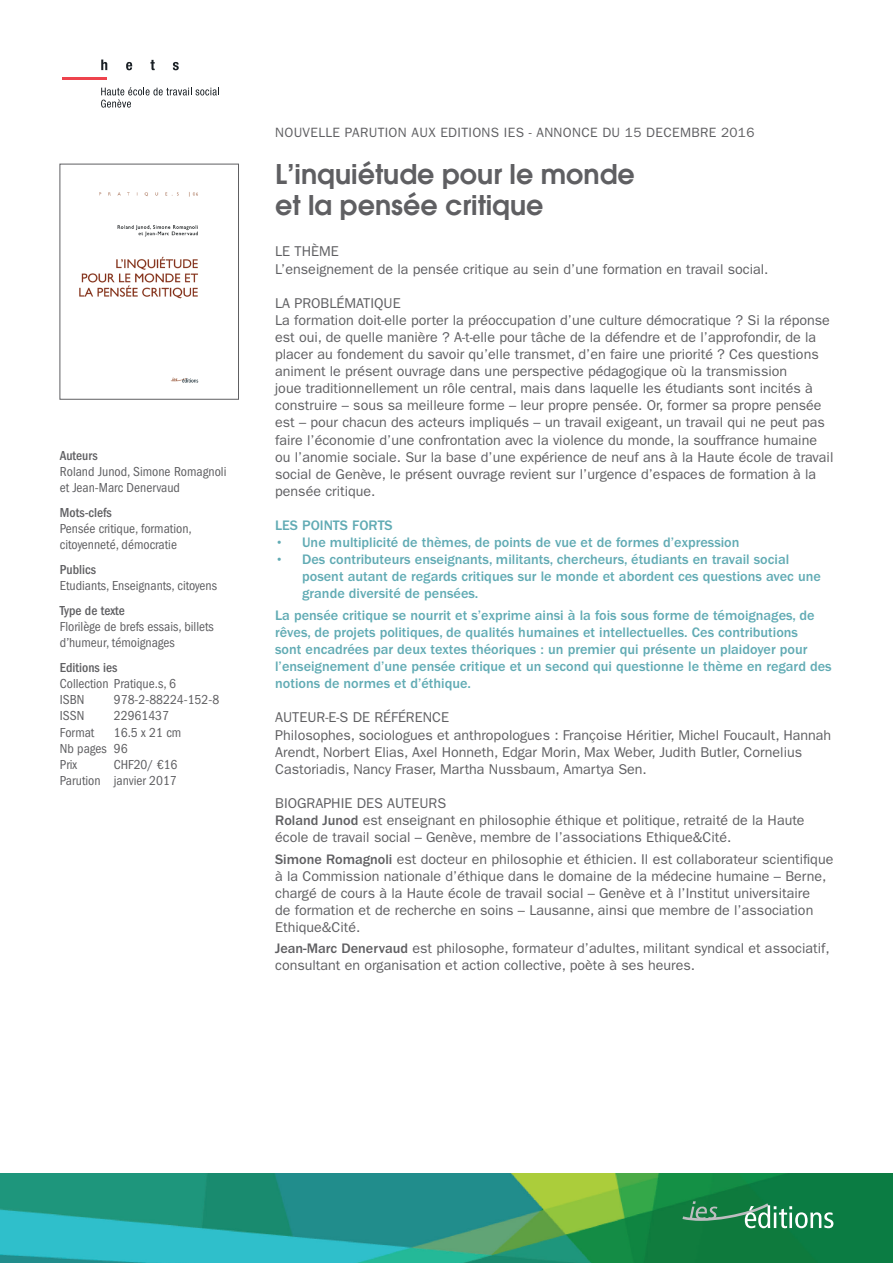
<style>
.page{position:relative;width:893px;height:1263px;background:#fff}
.page>*{position:absolute;margin:0;border:0;box-sizing:border-box;transform-origin:0 0}
.t1{font:600 27px/31.5px "ITC Avant Garde Std";color:#5f5f62}
.t2{font:14.25px/17.1px "ITC Franklin Gothic Std";color:#5f5f62}
.t3{font:500 14.25px/17.1px "ITC Franklin Gothic Std";color:#61abb4}
.t4{font:condensed 13.5px/16.2px "ITC Franklin Gothic Std";color:#5f5f62}
.t5{font:13.5px "ITC Franklin Gothic Std";letter-spacing:.025em;color:#5f5f62}
.t6{font:500 condensed 13.5px "ITC Franklin Gothic Std";color:#5f5f62}
.s1{font-weight:500}
</style>
<div class="page">
<hr style="left:62px;top:77px;width:44px;height:3px;background:#ee434d">
<svg style="left:101px;top:60px;width:6px;height:10px"></svg>
<svg style="left:126px;top:62px;width:6px;height:8px"></svg>
<svg style="left:150px;top:60px;width:5px;height:10px"></svg>
<svg style="left:173px;top:62px;width:6px;height:8px"></svg>
<svg style="left:101px;top:87px;width:118px;height:21px"></svg>
<img style="left:0;top:1174px;width:893px;height:89px">
<svg style="left:682px;top:1201px;width:151px;height:27px"></svg>
<img style="left:79px;top:192px;width:120px;height:191px">
<div style="left:60px;top:164px;width:179px;height:236px;border:1px solid #5f5f62"></div>
<p class="t6" style="left:60px;top:447px;width:39px">Auteurs</p>
<p class="t4" style="left:60px;top:463px;width:168px">Roland Junod, Simone Romagnoli et Jean-Marc Denervaud</p>
<p class="t6" style="left:60px;top:504px;width:54px">Mots-clefs</p>
<p class="t4" style="left:60px;top:520px;width:133px">Pensée critique, formation, citoyenneté, démocratie</p>
<p class="t6" style="left:60px;top:562px;width:38px">Publics</p>
<p class="t4" style="left:60px;top:577px;width:159px">Etudiants, Enseignants, citoyens</p>
<p class="t6" style="left:60px;top:602px;width:66px">Type de texte</p>
<p class="t4" style="left:60px;top:618px;width:155px">Florilège de brefs essais, billets d’humeur, témoignages</p>
<p class="t6" style="left:60px;top:660px;width:59px">Editions ies</p>
<p class="t4" style="left:60px;top:675px;width:118px">Collection Pratique.s, 6<br>ISBN</p>
<p class="t4" style="left:114px;top:692px;width:107px">978-2-88224-152-8</p>
<p class="t4" style="left:60px;top:708px;width:26px">ISSN</p>
<p class="t4" style="left:114px;top:708px;width:57px">22961437</p>
<p class="t4" style="left:60px;top:724px;width:36px">Format</p>
<p class="t4" style="left:60px;top:724px;width:123px;text-indent:54px">16.5 x 21 cm<br>Nb pages 96<br>Prix</p>
<p class="t4" style="left:60px;top:756px;width:119px;text-align:right">CHF20/ €16<br>Parution janvier 2017</p>
<p class="t5" style="left:275px;top:124px;width:481px">NOUVELLE PARUTION AUX EDITIONS IES - ANNONCE DU 15 DECEMBRE 2016</p>
<h1 class="t1" style="left:275px;top:158px;width:361px">L’inquiétude pour le monde et la pensée critique</h1>
<p class="t2" style="left:275px;top:243px;width:495px">LE THÈME<br>L’enseignement de la pensée critique au sein d’une formation en travail social.</p>
<p class="t2" style="left:275px;top:294px;width:560px">LA PROBLÉMATIQUE<br>La formation doit-elle porter la préoccupation d’une culture démocratique ? Si la réponse est oui, de quelle manière ? A-t-elle pour tâche de la défendre et de l’approfondir, de la placer au fondement du savoir qu’elle transmet, d’en faire une priorité ? Ces questions animent le présent ouvrage dans une perspective pédagogique où la transmission<br>joue traditionnellement un rôle central, mais dans laquelle les étudiants sont incités à construire – sous sa meilleure forme – leur propre pensée. Or, former sa propre pensée est – pour chacun des acteurs impliqués – un travail exigeant, un travail qui ne peut pas faire l’économie d’une confrontation avec la violence du monde, la souffrance humaine ou l’anomie sociale. Sur la base d’une expérience de neuf ans à la Haute école de travail social de Genève, le présent ouvrage revient sur l’urgence d’espaces de formation à la pensée critique.</p>
<p class="t3" style="left:275px;top:517px;width:119px">LES POINTS FORTS</p>
<p class="t3" style="left:275px;top:534px;width:466px">• Une multiplicité de thèmes, de points de vue et de formes d’expression</p>
<p class="t3" style="left:302px;top:551px;width:520px;text-indent:-27px">• Des contributeurs enseignants, militants, chercheurs, étudiants en travail social posent autant de regards critiques sur le monde et abordent ces questions avec une grande diversité de pensées.</p>
<p class="t3" style="left:275px;top:607px;width:558px">La pensée critique se nourrit et s’exprime ainsi à la fois sous forme de témoignages, de rêves, de projets politiques, de qualités humaines et intellectuelles. Ces contributions<br>sont encadrées par deux textes théoriques : un premier qui présente un plaidoyer pour l’enseignement d’une pensée critique et un second qui questionne le thème en regard des notions de normes et d’éthique.</p>
<p class="t2" style="left:275px;top:709px;width:558px">AUTEUR-E-S DE RÉFÉRENCE<br>Philosophes, sociologues et anthropologues : Françoise Héritier, Michel Foucault, Hannah Arendt, Norbert Elias, Axel Honneth, Edgar Morin, Max Weber, Judith Butler, Cornelius Castoriadis, Nancy Fraser, Martha Nussbaum, Amartya Sen.</p>
<p class="t2" style="left:275px;top:795px;width:531px">BIOGRAPHIE DES AUTEURS<br><span class="s1">Roland Junod</span> est enseignant en philosophie éthique et politique, retraité de la Haute école de travail social – Genève, membre de l’associations Ethique&amp;Cité.</p>
<p class="t2" style="left:275px;top:850px;width:560px"><span class="s1">Simone Romagnoli</span> est docteur en philosophie et éthicien. Il est collaborateur scientifique à la Commission nationale d’éthique dans le domaine de la médecine humaine – Berne, chargé de cours à la Haute école de travail social – Genève et à l’Institut universitaire<br>de formation et de recherche en soins – Lausanne, ainsi que membre de l’association Ethique&amp;Cité.</p>
<p class="t2" style="left:275px;top:940px;width:556px"><span class="s1">Jean-Marc Denervaud</span> est philosophe, formateur d’adultes, militant syndical et associatif, consultant en organisation et action collective, poète à ses heures.</p>
</div>
